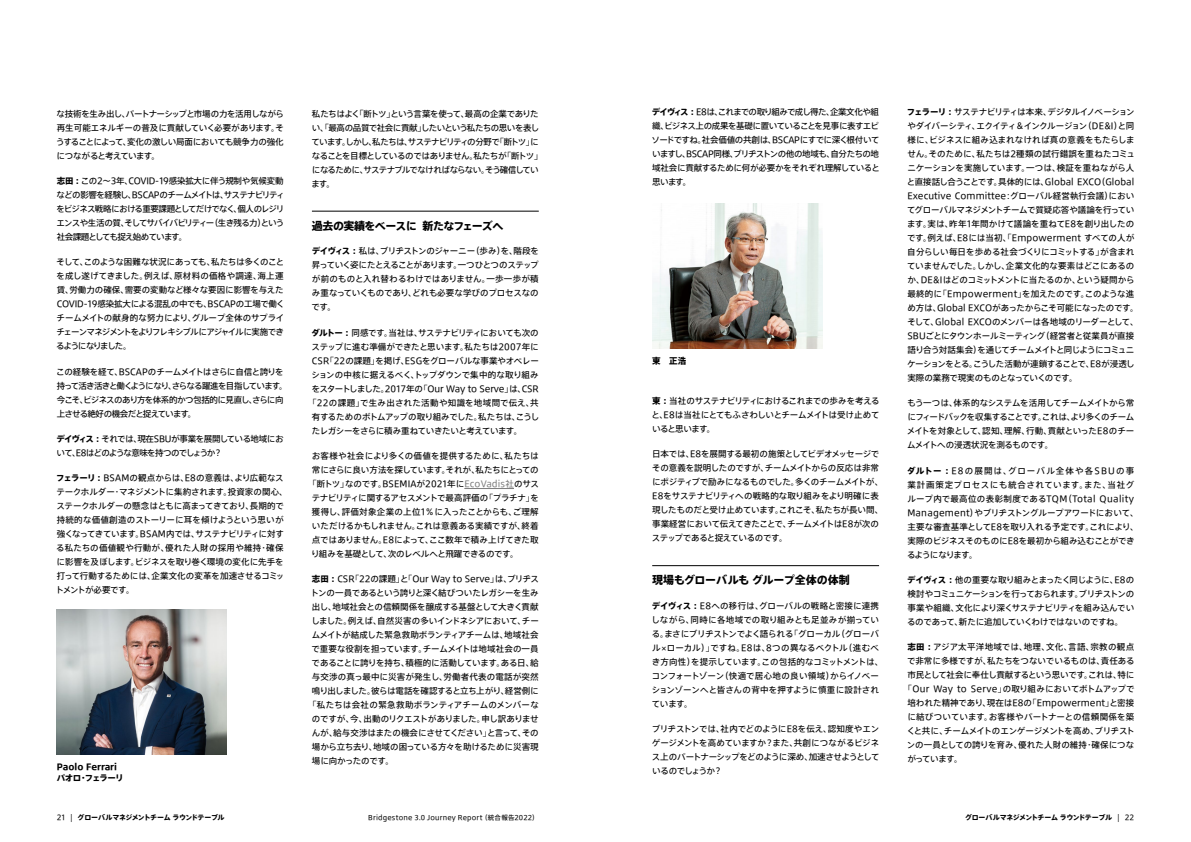
<style>
.page{position:relative;width:1191px;height:842px;background:#fff}
.page>*{position:absolute;margin:0;border:0;box-sizing:border-box;transform-origin:0 0}
.t1{font:700 11px "Bridgestone Type TP";letter-spacing:-.01em;color:#000}
.t2{font:700 11px "Bridgestone Type TP";letter-spacing:-.04em;color:#000}
.t3{font:8.5px/14px "Bridgestone Type TP";letter-spacing:-.025em;color:#000;text-align:justify}
.t4{font:8.5px/14px "Bridgestone Type TP";letter-spacing:-.005em;color:#000}
.t5{font:8.5px/14px "Bridgestone Type TP";letter-spacing:.015em;color:#000}
.t6{font:8.5px/14px "Bridgestone Type TP";letter-spacing:.005em;color:#000}
.t7{font:8.5px/14px "Bridgestone Type TP";letter-spacing:-.08em;color:#000}
.t8{font:8.5px "Bridgestone Type TP";letter-spacing:.04em;color:#000}
.t9{font:8.5px "Bridgestone Type TP";letter-spacing:-.05em;color:#000}
.t10{font:8.5px "Bridgestone Type TP";letter-spacing:.02em;color:#000}
.t11{font:8.5px/14px "Bridgestone Type TP";letter-spacing:-.06em;color:#000}
.t12{font:8.5px "Bridgestone Type TP";letter-spacing:-.055em;color:#000}
.t13{font:8.5px "Bridgestone Type TP";letter-spacing:-.045em;color:#000}
.t14{font:8.5px "Bridgestone Type TP";letter-spacing:.035em;color:#000}
.t15{font:8.5px "Bridgestone Type TP";letter-spacing:.03em;color:#000}
.t16{font:8.5px "Bridgestone Type TP";letter-spacing:.025em;color:#000}
.t17{font:700 8.5px/11px "Bridgestone Type TP";color:#000}
.t18{font:700 7px "Bridgestone Type TP";letter-spacing:-.065em;color:#000}
.t19{font:6.5px "Bridgestone Type TP";letter-spacing:.025em;color:#000}
.s1{font-weight:700}
.s2{color:#7d7d7d}
.s3{font-weight:400}
</style>
<div class="page">
<hr style="left:652px;top:565px;width:227px;height:1px;background:#000">
<img style="left:652px;top:204px;width:170px;height:144px">
<img style="left:57px;top:610px;width:170px;height:144px">
<hr style="left:312px;top:211px;width:227px;height:1px;background:#000">
<hr style="left:464px;top:488px;width:50px;height:1px;background:#7d7d7d">
<p class="t3" style="left:56px;top:106px;width:229px">な技術を生み出し、パートナーシップと市場の力を活用しながら再生可能エネルギーの普及に貢献していく必要があります。そうすることによって、変化の激しい局面においても競争力の強化につながると考えています。</p>
<p class="t3" style="left:56px;top:173px;width:230px"><span class="s1">志田：</span>この2〜3年、COVID-19感染拡大に伴う規制や気候変動などの影響を経験し、BSCAPのチームメイトは、サステナビリティをビジネス戦略における重要課題としてだけでなく、個人のレジリエンスや生活の質、そしてサバイバビリティー（生き残る力）という社会課題としても捉え始めています。</p>
<p class="t3" style="left:56px;top:254px;width:230px;text-align:left">そして、このような困難な状況にあっても、私たちは多くのことを成し遂げてきました。例えば、原材料の価格や調達、海上運賃、労働力の確保、需要の変動など様々な要因に影響を与えた<br>COVID-19感染拡大による混乱の中でも、BSCAPの工場で働くチームメイトの献身的な努力により、グループ全体のサプライチェーンマネジメントをよりフレキシブルにアジャイルに実施できるようになりました。</p>
<p class="t7" style="left:56px;top:364px;width:233px">この経験を経て、BSCAPのチームメイトはさらに自信と誇りを持って活き活きと働くようになり、さらなる躍進を目指しています。今こそ、ビジネスのあり方を体系的かつ包括的に見直し、さらに向上させる絶好の機会だと捉えています。</p>
<p class="t11" style="left:56px;top:431px;width:229px"><span class="s1">デイヴィス：</span>それでは、現在SBUが事業を展開している地域において、E8はどのような意味を持つのでしょうか？</p>
<p class="t4" style="left:55px;top:470px;width:234px"><span class="s1">フェラーリ：</span>BSAMの観点からは、E8の意義は、より広範なステークホルダー・マネジメントに集約されます。投資家の関心、ステークホルダーの懸念はともに高まってきており、長期的で持続的な価値創造のストーリーに耳を傾けようという思いが強くなってきています。BSAM内では、サステナビリティに対する私たちの価値観や行動が、優れた人財の採用や維持・確保に影響を及ぼします。ビジネスを取り巻く環境の変化に先手を打って行動するためには、企業文化の変革を加速させるコミットメントが必要です。</p>
<p class="t17" style="left:57px;top:761px;width:68px">Paolo Ferrariパオロ・フェラーリ</p>
<p class="t7" style="left:311px;top:106px;width:232px">私たちはよく「断トツ」という言葉を使って、最高の企業でありたい、「最高の品質で社会に貢献」したいという私たちの思いを表しています。しかし、私たちは、サステナビリティの分野で「断トツ」になることを目標としているのではありません。私たちが「断トツ」になるために、サステナブルでなければならない。そう確信しています。</p>
<p class="t2" style="left:312px;top:216px;width:193px">過去の実績をベースに 新たなフェーズへ</p>
<p class="t3" style="left:311px;top:243px;width:229px"><span class="s1">デイヴィス：</span>私は、ブリヂストンのジャーニー（歩み）を、階段を昇っていく姿にたとえることがあります。一つひとつのステップが前のものと入れ替わるわけではありません。一歩一歩が積み重なっていくものであり、どれも必要な学びのプロセスなのです。</p>
<p class="t3" style="left:311px;top:325px;width:229px"><span class="s1">ダルトー：</span>同感です。当社は、サステナビリティにおいても次の</p>
<p class="t6" style="left:311px;top:339px;width:229px">ステップに進む準備ができたと思います。私たちは2007年に</p>
<p class="t3" style="left:312px;top:353px;width:228px">CSR「22の課題」を掲げ、ESGをグローバルな事業やオペレー</p>
<p class="t4" style="left:311px;top:367px;width:229px">ションの中核に据えるべく、トップダウンで集中的な取り組み</p>
<p class="t3" style="left:312px;top:381px;width:229px">をスタートしました。2017年の「Our Way to Serve」は、CSR</p>
<p class="t8" style="left:308px;top:395px;width:232px">「22の課題」で生み出された活動や知識を地域間で伝え、共</p>
<p class="t13" style="left:312px;top:409px;width:229px">有するためのボトムアップの取り組みでした。私たちは、こうし</p>
<p class="t9" style="left:312px;top:423px;width:212px">たレガシーをさらに積み重ねていきたいと考えています。</p>
<p class="t10" style="left:312px;top:449px;width:228px">お客様や社会により多くの価値を提供するために、私たちは</p>
<p class="t3" style="left:312px;top:462px;width:228px">常にさらに良い方法を探しています。それが、私たちにとっての</p>
<p class="t5" style="left:308px;top:476px;width:232px">「断トツ」なのです。BSEMIAが2021年に<span class="s2">EcoVadis社</span>のサス</p>
<p class="t3" style="left:312px;top:490px;width:229px">テナビリティに関するアセスメントで最高評価の「プラチナ」を</p>
<p class="t14" style="left:312px;top:505px;width:228px">獲得し、評価対象企業の上位1％に入ったことからも、ご理解</p>
<p class="t3" style="left:312px;top:518px;width:228px">いただけるかもしれません。これは意義ある実績ですが、終着</p>
<p class="t3" style="left:312px;top:532px;width:228px">点ではありません。E8によって、ここ数年で積み上げてきた取</p>
<p class="t3" style="left:311px;top:546px;width:209px">り組みを基礎として、次のレベルへと飛躍できるのです。</p>
<p class="t4" style="left:312px;top:571px;width:229px"><span class="s1">志田：</span>CSR「22の課題」と「Our Way to Serve」は、ブリヂス</p>
<p class="t3" style="left:311px;top:585px;width:230px">トンの一員であるという誇りと深く結びついたレガシーを生み</p>
<p class="t3" style="left:312px;top:599px;width:228px">出し、地域社会との信頼関係を醸成する基盤として大きく貢献</p>
<p class="t3" style="left:311px;top:613px;width:229px">しました。例えば、自然災害の多いインドネシアにおいて、チー</p>
<p class="t3" style="left:312px;top:627px;width:229px">ムメイトが結成した緊急救助ボランティアチームは、地域社会</p>
<p class="t4" style="left:311px;top:641px;width:229px">で重要な役割を担っています。チームメイトは地域社会の一員</p>
<p class="t3" style="left:311px;top:655px;width:229px">であることに誇りを持ち、積極的に活動しています。ある日、給</p>
<p class="t10" style="left:312px;top:670px;width:228px">与交渉の真っ最中に災害が発生し、労働者代表の電話が突然</p>
<p class="t9" style="left:312px;top:684px;width:228px">鳴り出しました。彼らは電話を確認すると立ち上がり、経営側に</p>
<p class="t16" style="left:308px;top:698px;width:232px">「私たちは会社の緊急救助ボランティアチームのメンバーな</p>
<p class="t3" style="left:312px;top:711px;width:228px">のですが、今、出動のリクエストがありました。申し訳ありませ</p>
<p class="t3" style="left:312px;top:725px;width:228px">んが、給与交渉はまたの機会にさせてください」と言って、その</p>
<p class="t3" style="left:312px;top:739px;width:228px">場から立ち去り、地域の困っている方々を助けるために災害現</p>
<p class="t3" style="left:312px;top:753px;width:83px">場に向かったのです。</p>
<p class="t3" style="left:651px;top:104px;width:230px"><span class="s1">デイヴィス：</span>E8は、これまでの取り組みで成し得た、企業文化や組織、ビジネス上の成果を基礎に置いていることを見事に表すエピソードですね。社会価値の共創は、BSCAPにすでに深く根付いていますし、BSCAP同様、ブリヂストンの他の地域も、自分たちの地域社会に貢献するために何が必要かをそれぞれ理解していると思います。</p>
<p class="t17" style="left:652px;top:355px;width:35px">東　正浩</p>
<p class="t3" style="left:651px;top:393px;width:230px"><span class="s1">東：</span>当社のサステナビリティにおけるこれまでの歩みを考えると、E8は当社にとてもふさわしいとチームメイトは受け止めていると思います。</p>
<p class="t3" style="left:652px;top:446px;width:233px;text-align:left">日本では、E8を展開する最初の施策としてビデオメッセージでその意義を説明したのですが、チームメイトからの反応は非常にポジティブで励みになるものでした。多くのチームメイトが、<br>E8をサステナビリティへの戦略的な取り組みをより明確に表現したものだと受け止めています。これこそ、私たちが長い間、事業経営において伝えてきたことで、チームメイトはE8が次のステップであると捉えているのです。</p>
<p class="t1" style="left:652px;top:571px;width:199px">現場もグローバルも グループ全体の体制</p>
<p class="t6" style="left:651px;top:598px;width:233px"><span class="s1">デイヴィス：</span>E8への移行は、グローバルの戦略と密接に連携しながら、同時に各地域での取り組みとも足並みが揃っている。まさにブリヂストンでよく語られる「グローカル（グローバル×ローカル）」ですね。E8は、8つの異なるベクトル（進むべき方向性）を提示しています。この包括的なコミットメントは、コンフォートゾーン（快適で居心地の良い領域）からイノベーションゾーンへと皆さんの背中を押すように慎重に設計されています。</p>
<p class="t3" style="left:651px;top:721px;width:229px">ブリヂストンでは、社内でどのようにE8を伝え、認知度やエンゲージメントを高めていますか？また、共創につながるビジネス上のパートナーシップをどのように深め、加速させようとしているのでしょうか？</p>
<p class="t3" style="left:907px;top:104px;width:233px;text-align:left"><span class="s1">フェラーリ：</span>サステナビリティは本来、デジタルイノベーションやダイバーシティ、エクイティ＆インクルージョン（DE&amp;I）と同様に、ビジネスに組み込まれなければ真の意義をもたらしません。そのために、私たちは2種類の試行錯誤を重ねたコミュニケーションを実施しています。一つは、検証を重ねながら人と直接話し合うことです。具体的には、Global EXCO（Global Executive Committee：グローバル経営執行会議）においてグローバルマネジメントチームで質疑応答や議論を行っています。実は、昨年1年間かけて議論を重ねてE8を創り出したのです。例えば、E8には当初、「Empowerment すべての人が自分らしい毎日を歩める社会づくりにコミットする」が含まれていませんでした。しかし、企業文化的な要素はどこにあるのか、DE&amp;Iはどのコミットメントに当たるのか、という疑問から最終的に「Empowerment」を加えたのです。このような進め方は、Global EXCOがあったからこそ可能になったのです。そして、Global EXCOのメンバーは各地域のリーダーとして、SBUごとにタウンホールミーティング（経営者と従業員が直接語り合う対話集会）を通じてチームメイトと同じようにコミュニケーションをとる。こうした活動が連鎖することで、E8が浸透し実際の業務で現実のものとなっていくのです。</p>
<p class="t3" style="left:906px;top:395px;width:229px">もう一つは、体系的なシステムを活用してチームメイトから常にフィードバックを収集することです。これは、より多くのチームメイトを対象として、認知、理解、行動、貢献といったE8のチームメイトへの浸透状況を測るものです。</p>
<p class="t5" style="left:907px;top:463px;width:233px"><span class="s1">ダルトー：</span>E8の展開は、グローバル全体や各SBUの事業計画策定プロセスにも統合されています。また、当社グループ内で最高位の表彰制度であるTQM（Total Quality<br>Management）やブリヂストングループアワードにおいて、主要な審査基準としてE8を取り入れる予定です。これにより、実際のビジネスそのものにE8を最初から組み込むことができるようになります。</p>
<p class="t3" style="left:907px;top:572px;width:229px"><span class="s1">デイヴィス：</span>他の重要な取り組みとまったく同じように、E8の検討やコミュニケーションを行っておられます。ブリヂストンの事業や組織、文化により深くサステナビリティを組み込んでいるのであって、新たに追加していくわけではないのですね。</p>
<p class="t8" style="left:907px;top:640px;width:228px"><span class="s1">志田：</span>アジア太平洋地域では、地理、文化、言語、宗教の観点</p>
<p class="t3" style="left:907px;top:653px;width:229px">で非常に多様ですが、私たちをつないでいるものは、責任ある</p>
<p class="t12" style="left:907px;top:668px;width:228px">市民として社会に奉仕し貢献するという思いです。これは、特に</p>
<p class="t5" style="left:903px;top:681px;width:232px">「Our Way to Serve」の取り組みにおいてボトムアップで</p>
<p class="t6" style="left:907px;top:695px;width:228px">培われた精神であり、現在はE8の「Empowerment」と密接</p>
<p class="t15" style="left:907px;top:710px;width:228px">に結びついています。お客様やパートナーとの信頼関係を築</p>
<p class="t3" style="left:906px;top:723px;width:229px">くと共に、チームメイトのエンゲージメントを高め、ブリヂスト</p>
<p class="t5" style="left:907px;top:737px;width:229px">ンの一員としての誇りを育み、優れた人財の維持・確保につな</p>
<p class="t3" style="left:907px;top:751px;width:57px">がっています。</p>
<p class="t18" style="left:57px;top:811px;width:169px"><span class="s3">21 |</span> グローバルマネジメントチーム ラウンドテーブル</p>
<p class="t19" style="left:368px;top:812px;width:172px">Bridgestone 3.0 Journey Report（統合報告2022）</p>
<p class="t18" style="left:965px;top:811px;width:171px">グローバルマネジメントチーム ラウンドテーブル <span class="s3">| 22</span></p>
</div>
